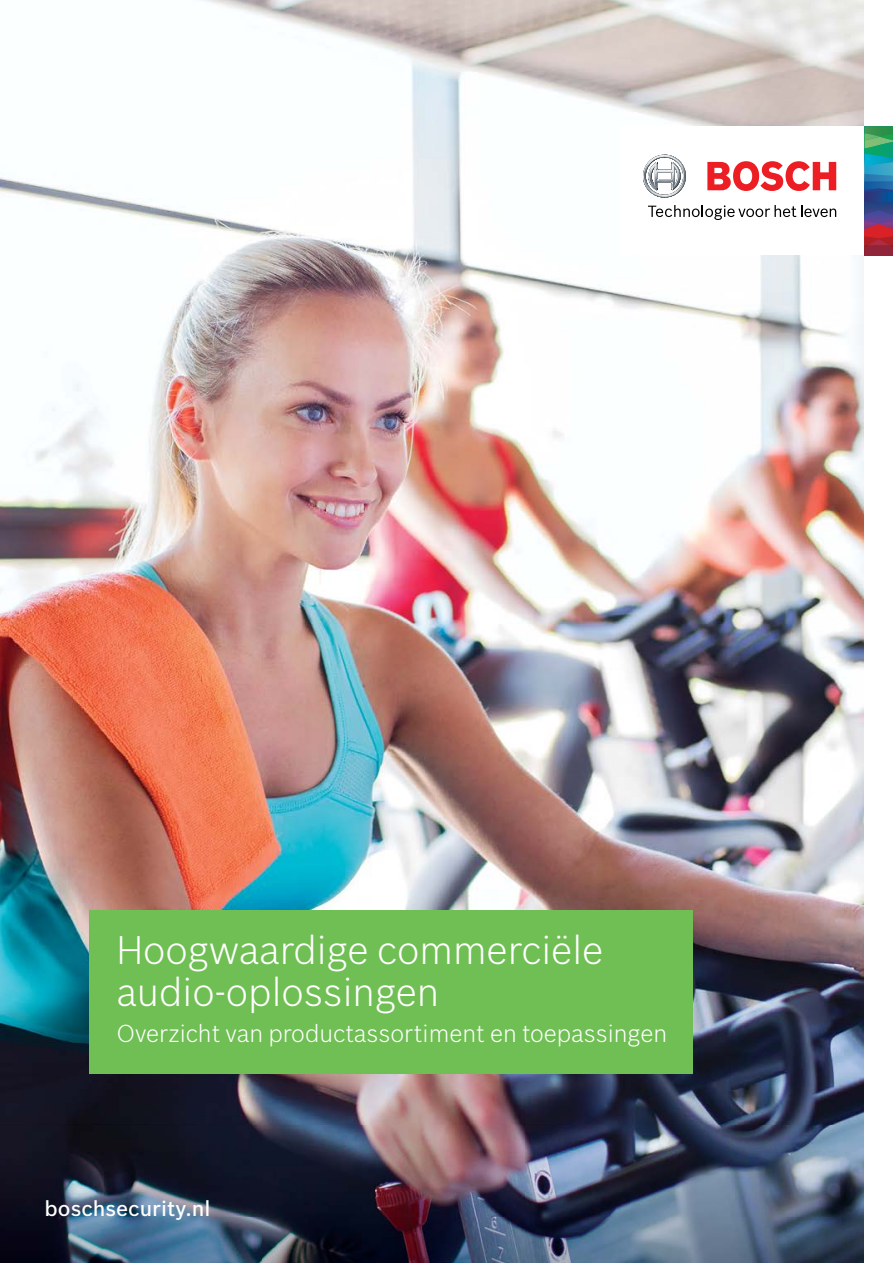
<style>
.page{position:relative;width:893px;height:1263px;background:#fff}
.page>*{position:absolute;margin:0;border:0;box-sizing:border-box;transform-origin:0 0}
.t1{font:300 39px/42px "Bosch Sans";color:#fff}
.t2{font:300 24px "Bosch Sans";color:#fff}
.t3{font:500 21px "Bosch Sans";color:#fff}
</style>
<div class="page">
<img style="left:0;top:0;width:865px;height:1263px">
<div style="left:619px;top:126px;width:274px;height:129px;background:#fff"></div>
<svg style="left:865px;top:126px;width:28px;height:129px;background:#4d667a"></svg>
<svg style="left:643px;top:155px;width:43px;height:43px"></svg>
<svg style="left:707px;top:161px;width:129px;height:30px"></svg>
<svg style="left:648px;top:205px;width:188px;height:15px"></svg>
<div style="left:89px;top:910px;width:604px;height:163px;background:#70bf54"></div>
<h1 class="t1" style="left:116px;top:927px;width:488px">Hoogwaardige commerciële audio-oplossingen</h1>
<p class="t2" style="left:116px;top:1017px;width:552px">Overzicht van productassortiment en toepassingen</p>
<p class="t3" style="left:45px;top:1193px;width:167px">boschsecurity.nl</p>
</div>
